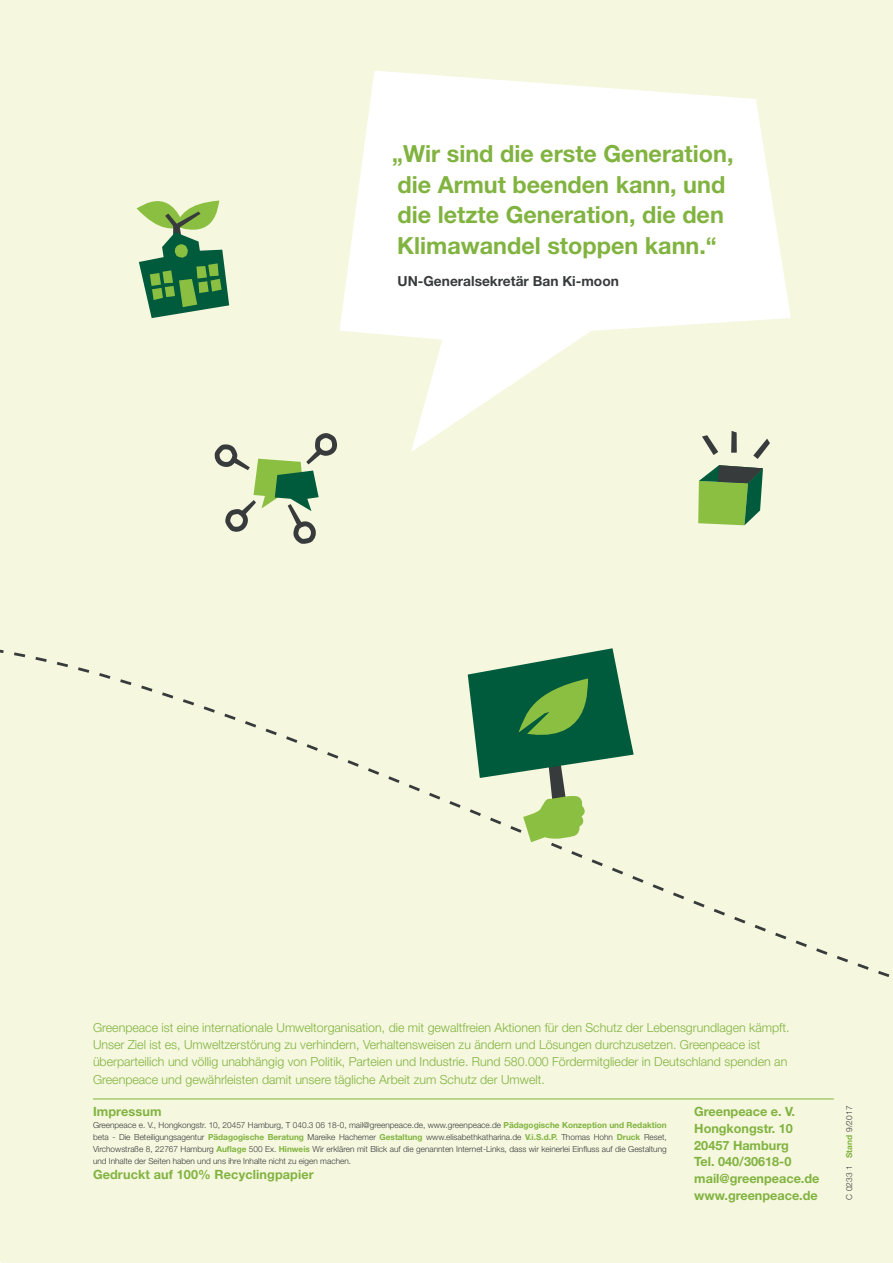
<style>
.page{position:relative;width:893px;height:1263px;background:#fff}
.page>*{position:absolute;margin:0;border:0;box-sizing:border-box;transform-origin:0 0}
.t1{font:700 23.55px/30.5px "Helvetica Neue LT Std";color:#81b340}
.t2{font:700 13.95px "Helvetica Neue LT Std";color:#383b3c}
.t3{font:700 12.75px/16.6px "Helvetica Neue LT Std";color:#81b340}
.t4{font:300 12.45px/17.4px "Helvetica Neue LT Std";color:#81b340}
.t5{font:300 8.4px/11.9px "Helvetica Neue LT Std";color:#383b3c;text-align:justify}
.t6{font:300 8.25px "Helvetica Neue LT Std";letter-spacing:.01em;color:#383b3c}
.s1{font-weight:700;color:#81b340}
</style>
<div class="page">
<div style="left:0;top:0;width:893px;height:1261px;background:#f5f7de"></div>
<div style="left:1px;top:1231px;width:892px;height:32px;background:#f5f7de"></div>
<svg style="left:137px;top:200px;width:92px;height:118px"></svg>
<svg style="left:214px;top:433px;width:123px;height:111px"></svg>
<svg style="left:698px;top:465px;width:65px;height:60px;background:#719e55"></svg>
<svg style="left:711px;top:452px;width:7px;height:3px"></svg>
<svg style="left:753px;top:452px;width:10px;height:7px"></svg>
<svg style="left:468px;top:648px;width:166px;height:198px"></svg>
<svg style="left:339px;top:71px;width:452px;height:381px;fill:#fff"></svg>
<hr style="left:93px;top:1099px;width:740px;height:1px;background:#81b340">
<p class="t1" style="left:392px;top:138px;width:343px">„Wir sind die erste Generation, die Armut beenden kann, und die letzte Generation, die den<br>Klimawandel stoppen kann.“</p>
<p class="t2" style="left:397px;top:272px;width:223px">UN-Generalsekretär Ban Ki-moon</p>
<p class="t4" style="left:93px;top:1018px;width:698px">Greenpeace ist eine internationale Umweltorganisation, die mit gewaltfreien Aktionen für den Schutz der Lebensgrundlagen kämpft.<br>Unser Ziel ist es, Umweltzerstörung zu verhindern, Verhaltensweisen zu ändern und Lösungen durchzusetzen. Greenpeace ist überparteilich und völlig unabhängig von Politik, Parteien und Industrie. Rund 580.000 Fördermitglieder in Deutschland spenden an Greenpeace und gewährleisten damit unsere tägliche Arbeit zum Schutz der Umwelt.</p>
<p class="t3" style="left:93px;top:1103px;width:70px">Impressum</p>
<p class="t5" style="left:93px;top:1119px;width:575px">Greenpeace e. V., Hongkongstr. 10, 20457 Hamburg, T 040.3 06 18-0, mail@greenpeace.de, www.greenpeace.de <span class="s1">Pädagogische Konzeption und Redaktion </span>beta - Die Beteiligungsagentur <span class="s1">Pädagogische Beratung</span> Mareike Hachemer <span class="s1">Gestaltung</span> www.elisabethkatharina.de <span class="s1">V.i.S.d.P.</span> Thomas Hohn <span class="s1">Druck</span> Reset, Virchowstraße 8, 22767 Hamburg <span class="s1">Auflage</span> 500 Ex. <span class="s1">Hinweis</span> Wir erklären mit Blick auf die genannten Internet-Links, dass wir keinerlei Einfluss auf die Gestaltung und Inhalte der Seiten haben und uns ihre Inhalte nicht zu eigen machen.</p>
<p class="t3" style="left:93px;top:1166px;width:222px">Gedruckt auf 100% Recyclingpapier</p>
<p class="t3" style="left:694px;top:1103px;width:127px">Greenpeace e. V.<br>Hongkongstr. 10<br>20457 Hamburg<br>Tel. 040/30618-0 mail@greenpeace.de www.greenpeace.de</p>
<p class="t6" style="left:844px;top:1199px;width:95px;rotate:-90deg">C 0233 1 <span class="s1">Stand</span> 9/2017</p>
</div>
